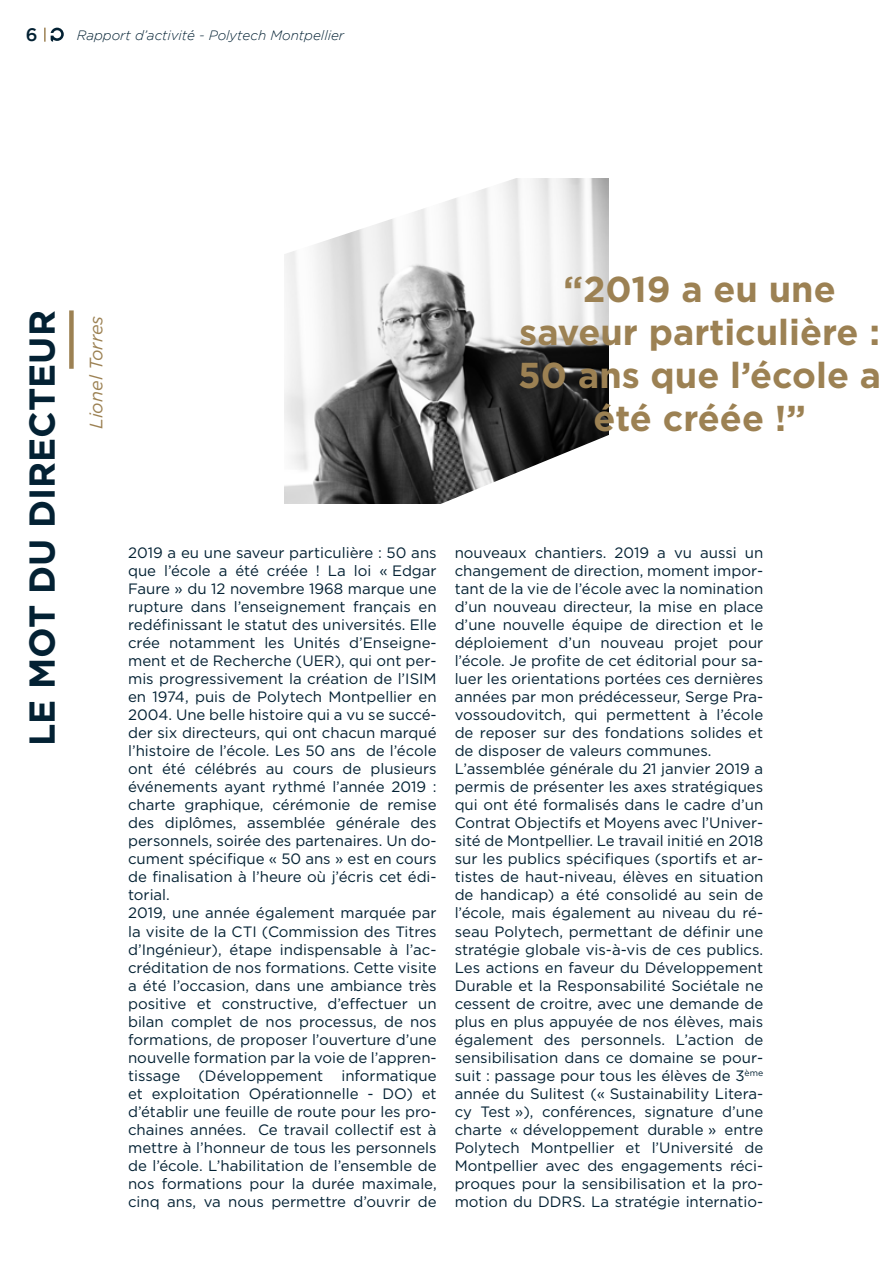
<style>
.page{position:relative;width:893px;height:1263px;background:#fff}
.page>*{position:absolute;margin:0;border:0;box-sizing:border-box;transform-origin:0 0}
.t1{font:700 36px/43.2px "Gotham";color:#9c8153;text-align:center}
.t2{font:700 36px "Gotham";color:#032133}
.t3{font:italic 18px "Gotham";color:#9c8153}
.t4{font:500 18px "Gotham";color:#032133}
.t5{font:15px/18px "Gotham";color:#032133}
.t6{font:italic 300 13.5px "Gotham";color:#032133}
</style>
<div class="page">
<svg style="left:44px;top:28px;width:20px;height:14px"></svg>
<svg style="left:284px;top:178px;width:325px;height:134px;fill:#f5f5f5"></svg>
<div style="left:69px;top:310px;width:5px;height:59px;background:#9c8153"></div>
<svg style="left:69px;top:318px;width:540px;height:186px"></svg>
<p class="t4" style="left:26px;top:24px;width:13px">6</p>
<p class="t6" style="left:77px;top:27px;width:269px">Rapport d’activité - Polytech Montpellier</p>
<h1 class="t2" style="left:18px;top:746px;width:437px;rotate:-90deg">LE MOT DU DIRECTEUR</h1>
<p class="t3" style="left:85px;top:429px;width:115px;rotate:-90deg">Lionel Torres</p>
<h1 class="t1" style="left:518px;top:267px;width:364px">“2019 a eu une saveur particulière :<br>50 ans que l’école a été créée !”</h1>
<p class="t5" style="left:128px;top:544px;width:310px">2019 a eu une saveur particulière : 50 ans que l’école a été créée ! La loi « Edgar Faure » du 12 novembre 1968 marque une rupture dans l’enseignement français en redéfinissant le statut des universités. Elle crée notamment les Unités d’Enseigne&shy;ment et de Recherche (UER), qui ont per&shy;mis progressivement la création de l’ISIM en 1974, puis de Polytech Montpellier en 2004. Une belle histoire qui a vu se succé&shy;der six directeurs, qui ont chacun marqué l’histoire de l’école. Les 50 ans de l’école ont été célébrés au cours de plusieurs événements ayant rythmé l’année 2019 : charte graphique, cérémonie de remise des diplômes, assemblée générale des personnels, soirée des partenaires. Un do&shy;cument spécifique « 50 ans » est en cours de finalisation à l’heure où j’écris cet édi&shy;torial.<br>2019, une année également marquée par la visite de la CTI (Commission des Titres d’Ingénieur), étape indispensable à l’ac&shy;créditation de nos formations. Cette visite a été l’occasion, dans une ambiance très positive et constructive, d’effectuer un bilan complet de nos processus, de nos formations, de proposer l’ouverture d’une nouvelle formation par la voie de l’appren&shy;tissage (Développement informatique et exploitation Opérationnelle - DO) et d’établir une feuille de route pour les pro&shy;chaines années. Ce travail collectif est à mettre à l’honneur de tous les personnels de l’école. L’habilitation de l’ensemble de nos formations pour la durée maximale, cinq ans, va nous permettre d’ouvrir de</p>
<p class="t5" style="left:455px;top:544px;width:310px">nouveaux chantiers. 2019 a vu aussi un changement de direction, moment impor&shy;tant de la vie de l’école avec la nomination d’un nouveau directeur, la mise en place d’une nouvelle équipe de direction et le déploiement d’un nouveau projet pour l’école. Je profite de cet éditorial pour sa&shy;luer les orientations portées ces dernières années par mon prédécesseur, Serge Pra&shy;vossoudovitch, qui permettent à l’école de reposer sur des fondations solides et de disposer de valeurs communes.<br>L’assemblée générale du 21 janvier 2019 a permis de présenter les axes stratégiques qui ont été formalisés dans le cadre d’un Contrat Objectifs et Moyens avec l’Univer&shy;sité de Montpellier. Le travail initié en 2018 sur les publics spécifiques (sportifs et ar&shy;tistes de haut-niveau, élèves en situation de handicap) a été consolidé au sein de l’école, mais également au niveau du ré&shy;seau Polytech, permettant de définir une stratégie globale vis-à-vis de ces publics.<br>Les actions en faveur du Développement Durable et la Responsabilité Sociétale ne cessent de croitre, avec une demande de plus en plus appuyée de nos élèves, mais également des personnels. L’action de sensibilisation dans ce domaine se pour&shy;suit : passage pour tous les élèves de 3<sup>ème </sup>année du Sulitest (« Sustainability Litera&shy;cy Test »), conférences, signature d’une charte « développement durable » entre Polytech Montpellier et l’Université de Montpellier avec des engagements réci&shy;proques pour la sensibilisation et la pro&shy;motion du DDRS. La stratégie internatio-</p>
</div>
